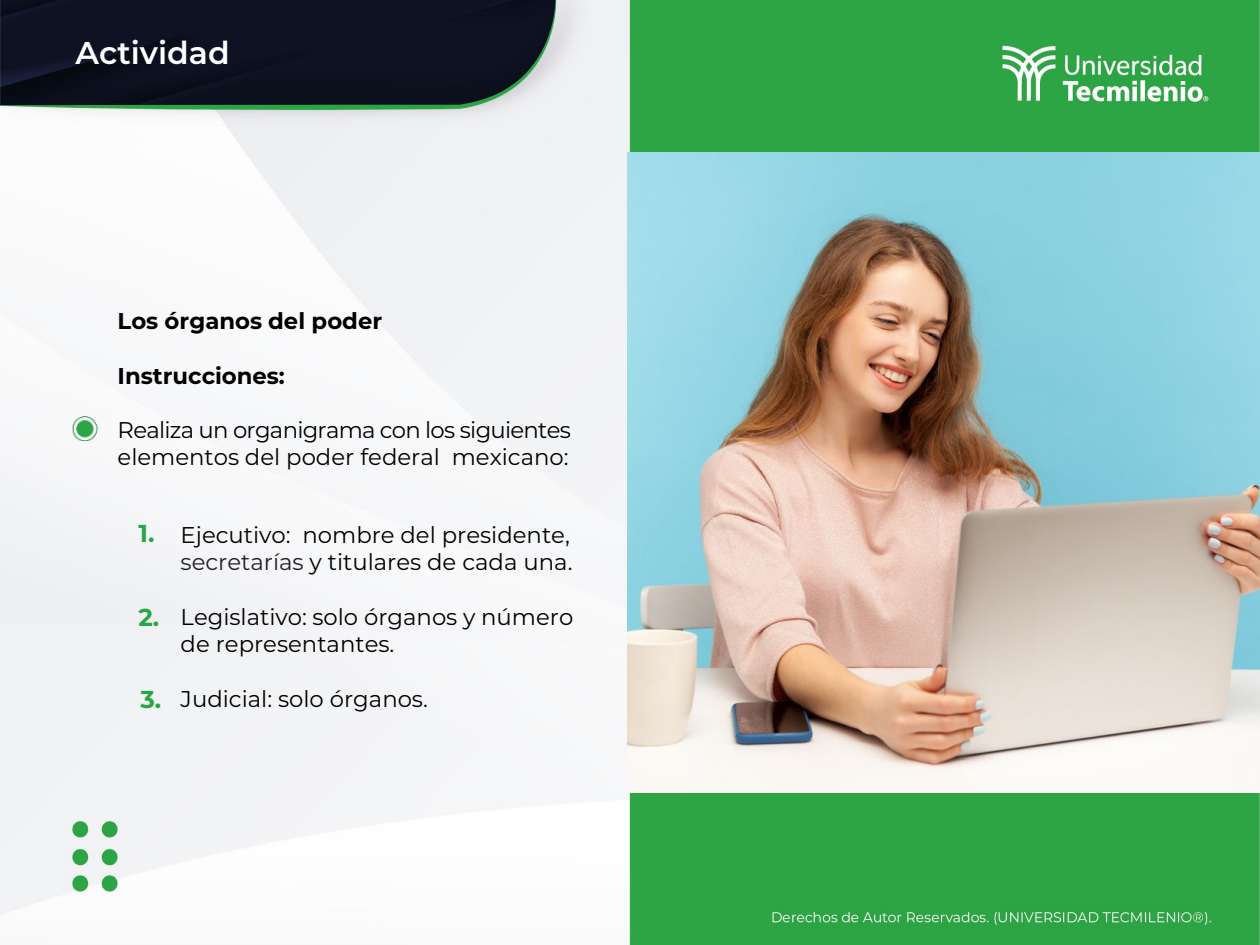
<style>
.page{position:relative;width:1260px;height:945px;background:#fff}
.page>*{position:absolute;margin:0;border:0;box-sizing:border-box;transform-origin:0 0}
.t1{font:600 31.5px "Montserrat";color:#fff}
.t2{font:700 24.5px "Montserrat";color:#2aa645}
.t3{font:22.75px/27.3px "Montserrat";color:#000}
.t4{font:22.75px/27.3px "Montserrat";letter-spacing:-.03em;color:#000}
.t5{font:700 22.75px "Montserrat";color:#000}
.s1{color:#202124}
</style>
<div class="page">
<img style="left:0;top:0;width:1260px;height:945px">
<img style="left:32px;top:394px;width:80px;height:47px">
<img style="left:628px;top:152px;width:632px;height:641px">
<h1 class="t1" style="left:76px;top:31px;width:156px">Actividad</h1>
<p class="t5" style="left:118px;top:305px;width:266px">Los órganos del poder</p>
<p class="t5" style="left:118px;top:359px;width:169px">Instrucciones:</p>
<p class="t4" style="left:118px;top:416px;width:455px">Realiza un organigrama con los siguientes elementos del poder federal mexicano:</p>
<p class="t2" style="left:139px;top:516px;width:17px">1.</p>
<p class="t2" style="left:139px;top:600px;width:22px">2.</p>
<p class="t2" style="left:141px;top:681px;width:22px">3.</p>
<p class="t3" style="left:181px;top:520px;width:393px">Ejecutivo: nombre del presidente, <span class="s1">secretarías</span> y titulares de cada una.</p>
<p class="t3" style="left:181px;top:602px;width:394px">Legislativo: solo órganos y número de representantes.</p>
<p class="t3" style="left:181px;top:684px;width:249px">Judicial: solo órganos.</p>
</div>
